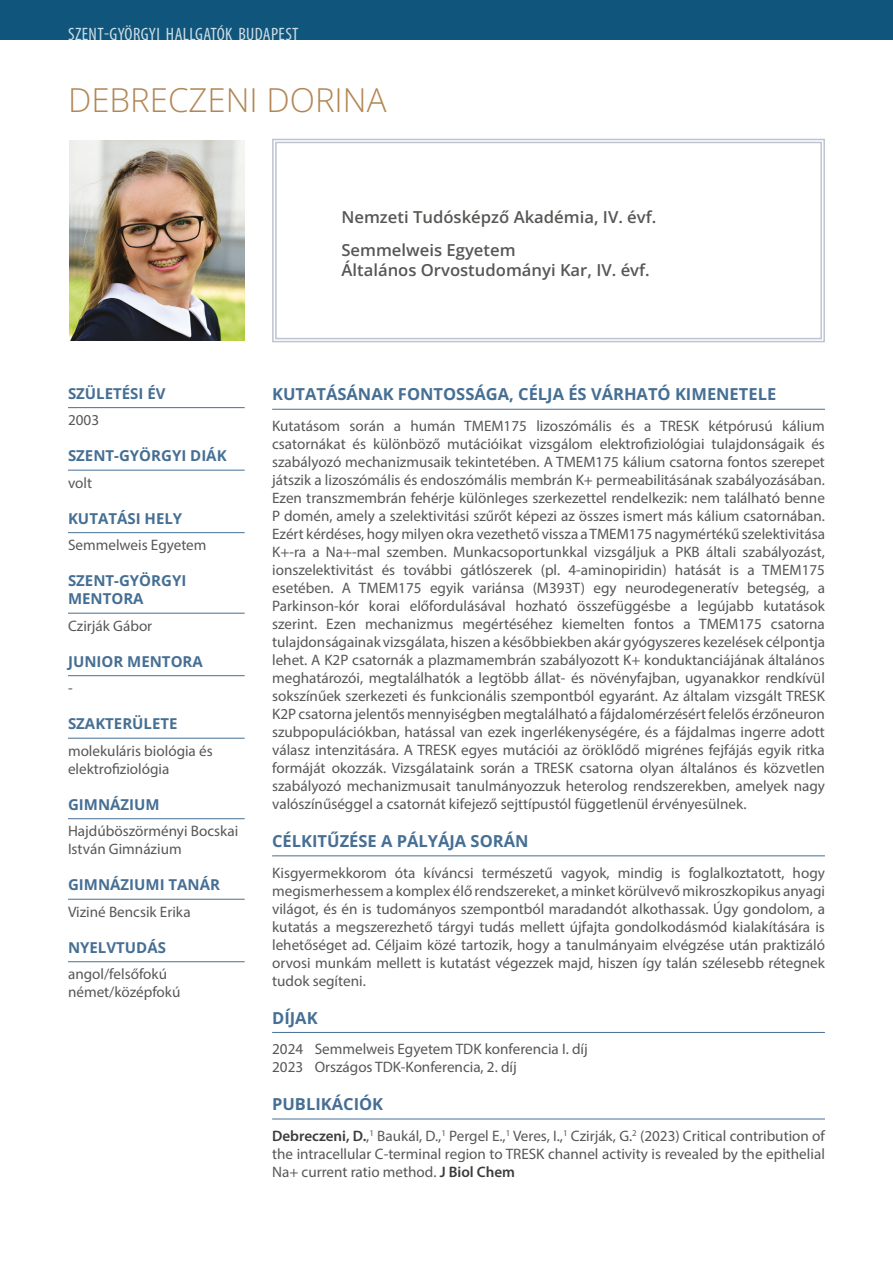
<style>
.page{position:relative;width:893px;height:1263px;background:#fff}
.page>*{position:absolute;margin:0;border:0;box-sizing:border-box;transform-origin:0 0}
.t1{font:300 33px "Open Sans";color:#b28755}
.t2{font:condensed 18px "Myriad Pro";letter-spacing:.02em;color:#fff}
.t3{font:700 16.5px "Open Sans";color:#466f94}
.t4{font:600 16.5px/32.5px "Open Sans";color:#575756}
.t5{font:15.15px/18px "Myriad Pro";color:#575756}
.t6{font:700 15px/18px "Open Sans";color:#466f94}
.s1{font-weight:600;color:#3c3c3b}
</style>
<div class="page">
<div style="left:0;top:0;width:893px;height:40px;background:#10557b"></div>
<svg style="left:272px;top:138px;width:553px;height:205px"></svg>
<div style="left:275px;top:142px;width:547px;height:197px;border:1px solid #bdc3d3"></div>
<hr style="left:68px;top:407px;width:177px;height:1px;background:#466f94">
<hr style="left:68px;top:470px;width:177px;height:1px;background:#466f94">
<hr style="left:68px;top:532px;width:177px;height:1px;background:#466f94">
<hr style="left:68px;top:613px;width:177px;height:1px;background:#466f94">
<hr style="left:68px;top:675px;width:177px;height:1px;background:#466f94">
<hr style="left:68px;top:738px;width:177px;height:1px;background:#466f94">
<hr style="left:68px;top:818px;width:177px;height:1px;background:#466f94">
<hr style="left:68px;top:899px;width:177px;height:1px;background:#466f94">
<hr style="left:68px;top:961px;width:177px;height:1px;background:#466f94">
<hr style="left:272px;top:409px;width:553px;height:1px;background:#466f94">
<hr style="left:272px;top:855px;width:553px;height:1px;background:#466f94">
<hr style="left:272px;top:1032px;width:553px;height:1px;background:#466f94">
<hr style="left:272px;top:1118px;width:553px;height:1px;background:#466f94">
<img style="left:69px;top:141px;width:176px;height:199px">
<p class="t2" style="left:68px;top:23px;width:232px">SZENT-GYÖRGYI HALLGATÓK BUDAPEST</p>
<h1 class="t1" style="left:68px;top:77px;width:320px">DEBRECZENI DORINA</h1>
<p class="t4" style="left:341px;top:200px;width:316px">Nemzeti Tudósképző Akadémia, IV. évf.<br>Semmelweis Egyetem</p>
<p class="t4" style="left:341px;top:253px;width:310px">Általános Orvostudományi Kar, IV. évf.</p>
<p class="t6" style="left:68px;top:384px;width:99px">SZÜLETÉSI ÉV</p>
<p class="t5" style="left:68px;top:411px;width:33px">2003</p>
<p class="t6" style="left:68px;top:446px;width:160px">SZENT-GYÖRGYI DIÁK</p>
<p class="t5" style="left:68px;top:473px;width:26px">volt</p>
<p class="t6" style="left:68px;top:509px;width:116px">KUTATÁSI HELY</p>
<p class="t5" style="left:68px;top:536px;width:140px">Semmelweis Egyetem</p>
<p class="t6" style="left:68px;top:571px;width:120px">SZENT-GYÖRGYI<br>MENTORA</p>
<p class="t5" style="left:68px;top:616px;width:86px">Czirják Gábor</p>
<p class="t6" style="left:68px;top:652px;width:136px">JUNIOR MENTORA</p>
<p class="t5" style="left:68px;top:679px;width:6px">-</p>
<p class="t6" style="left:68px;top:714px;width:111px">SZAKTERÜLETE</p>
<p class="t5" style="left:68px;top:741px;width:146px">molekuláris biológia és elektrofiziológia</p>
<p class="t6" style="left:68px;top:795px;width:93px">GIMNÁZIUM</p>
<p class="t5" style="left:68px;top:822px;width:172px">Hajdúböszörményi Bocskai<br>István Gimnázium</p>
<p class="t6" style="left:68px;top:875px;width:153px">GIMNÁZIUMI TANÁR</p>
<p class="t5" style="left:68px;top:902px;width:124px">Viziné Bencsik Erika</p>
<p class="t6" style="left:68px;top:938px;width:99px">NYELVTUDÁS</p>
<p class="t5" style="left:68px;top:965px;width:114px">angol/felsőfokú német/középfokú</p>
<p class="t3" style="left:272px;top:383px;width:506px">KUTATÁSÁNAK FONTOSSÁGA, CÉLJA ÉS VÁRHATÓ KIMENETELE</p>
<p class="t5" style="left:272px;top:417px;width:554px;text-align:justify">Kutatásom során a humán TMEM175 lizoszómális és a TRESK kétpórusú kálium csatornákat és különböző mutációikat vizsgálom elektrofiziológiai tulajdonságaik és szabályozó mechanizmusaik tekintetében. A TMEM175 kálium csatorna fontos szerepet játszik a lizoszómális és endoszómális membrán K+ permeabilitásának szabályozásában.<br>Ezen transzmembrán fehérje különleges szerkezettel rendelkezik: nem található benne P domén, amely a szelektivitási szűrőt képezi az összes ismert más kálium csatornában.<br>Ezért kérdéses, hogy milyen okra vezethető vissza a TMEM175 nagymértékű szelektivitása K+-ra a Na+-mal szemben. Munkacsoportunkkal vizsgáljuk a PKB általi szabályozást, ionszelektivitást és további gátlószerek (pl. 4-aminopiridin) hatását is a TMEM175 esetében. A TMEM175 egyik variánsa (M393T) egy neurodegeneratív betegség, a Parkinson-kór korai előfordulásával hozható összefüggésbe a legújabb kutatások szerint. Ezen mechanizmus megértéséhez kiemelten fontos a TMEM175 csatorna tulajdonságainak vizsgálata, hiszen a későbbiekben akár gyógyszeres kezelések célpontja lehet. A K2P csatornák a plazmamembrán szabályozott K+ konduktanciájának általános meghatározói, megtalálhatók a legtöbb állat- és növényfajban, ugyanakkor rendkívül sokszínűek szerkezeti és funkcionális szempontból egyaránt. Az általam vizsgált TRESK K2P csatorna jelentős mennyiségben megtalálható a fájdalomérzésért felelős érzőneuron szubpopulációkban, hatással van ezek ingerlékenységére, és a fájdalmas ingerre adott válasz intenzitására. A TRESK egyes mutációi az öröklődő migrénes fejfájás egyik ritka formáját okozzák. Vizsgálataink során a TRESK csatorna olyan általános és közvetlen szabályozó mechanizmusait tanulmányozzuk heterolog rendszerekben, amelyek nagy valószínűséggel a csatornát kifejező sejttípustól függetlenül érvényesülnek.</p>
<p class="t3" style="left:272px;top:830px;width:258px">CÉLKITŰZÉSE A PÁLYÁJA SORÁN</p>
<p class="t5" style="left:272px;top:863px;width:554px;text-align:justify">Kisgyermekkorom óta kíváncsi természetű vagyok, mindig is foglalkoztatott, hogy megismerhessem a komplex élő rendszereket, a minket körülvevő mikroszkopikus anyagi világot, és én is tudományos szempontból maradandót alkothassak. Úgy gondolom, a kutatás a megszerezhető tárgyi tudás mellett újfajta gondolkodásmód kialakítására is lehetőséget ad. Céljaim közé tartozik, hogy a tanulmányaim elvégzése után praktizáló orvosi munkám mellett is kutatást végezzek majd, hiszen így talán szélesebb rétegnek tudok segíteni.</p>
<p class="t3" style="left:272px;top:1006px;width:47px">DÍJAK</p>
<p class="t5" style="left:272px;top:1040px;width:317px">2024 Semmelweis Egyetem TDK konferencia I. díj<br>2023 Országos TDK-Konferencia, 2. díj</p>
<p class="t3" style="left:272px;top:1093px;width:113px">PUBLIKÁCIÓK</p>
<p class="t5" style="left:272px;top:1126px;width:554px;text-align:justify"><span class="s1">Debreczeni, D.</span>,<sup>1</sup> Baukál, D.,<sup>1</sup> Pergel E.,<sup>1</sup> Veres, I.,<sup>1</sup> Czirják, G.<sup>2</sup> (2023) Critical contribution of the intracellular C-terminal region to TRESK channel activity is revealed by the epithelial Na+ current ratio method. <span class="s1">J Biol Chem</span></p>
</div>
